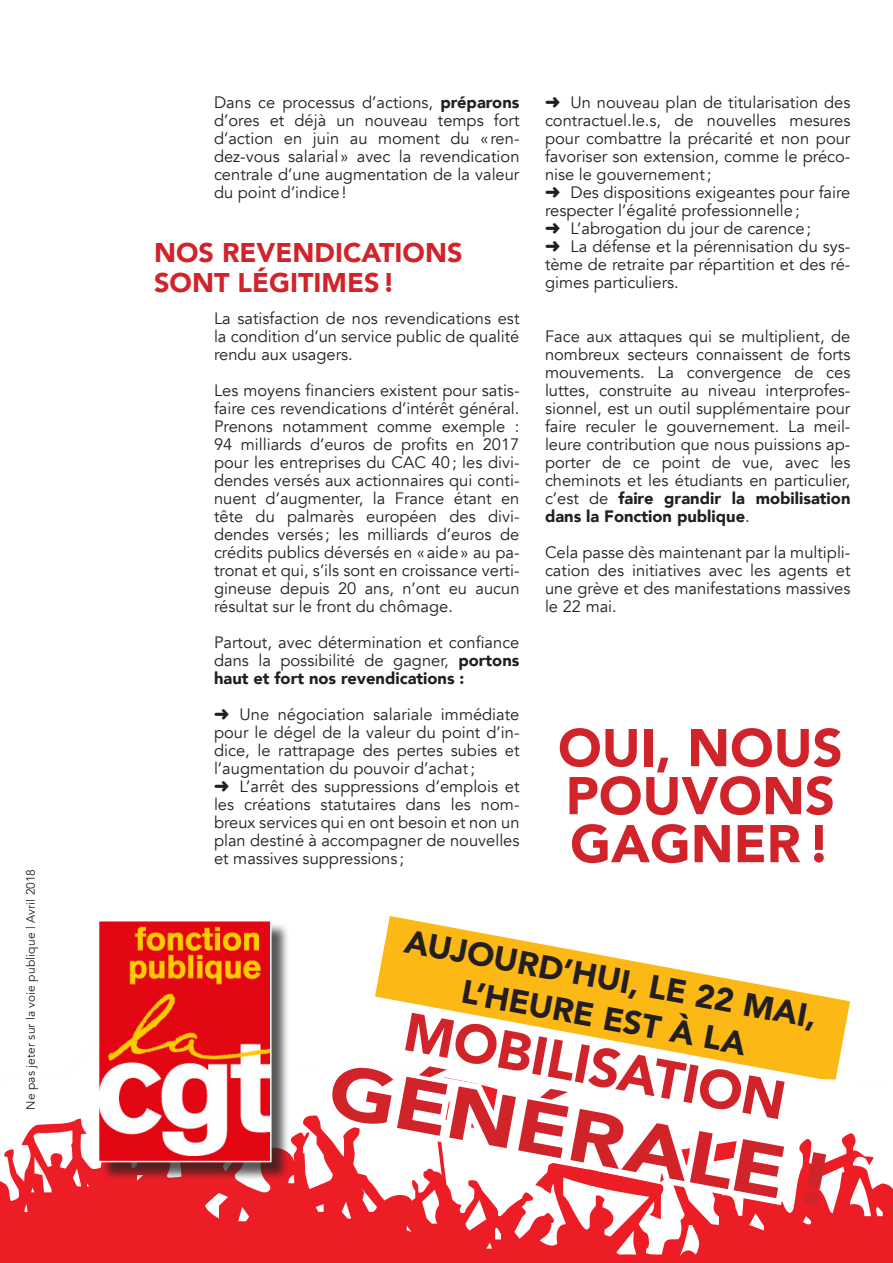
<style>
.page{position:relative;width:893px;height:1263px;background:#fff}
.page>*{position:absolute;margin:0;border:0;box-sizing:border-box;transform-origin:0 0}
.t1{font:900 73.5px "Avenir";color:#d1232a;scale:1.18 1}
.t2{font:900 53.55px "Avenir";color:#d1232a}
.t3{font:900 52.5px/48px "Avenir";color:#d1232a}
.t4{font:900 32.85px "Avenir";color:#231f20}
.t5{font:900 27px "Avenir";color:#d1232a}
.t6{font:16.5px/18px "Avenir";color:#231f20;text-align:justify}
.t7{font:12px "Avenir";letter-spacing:.015em;color:#231f20}
.s1{font-weight:900}
</style>
<div class="page">
<svg style="left:375px;top:916px;width:475px;height:111px;fill:#fcb814"></svg>
<svg style="left:0;top:1027px;width:893px;height:236px"></svg>
<svg style="left:316px;top:1011px;width:528px;height:246px"></svg>
<div style="left:100px;top:922px;width:190px;height:259px;background:#231f20;opacity:.75"></div>
<img style="left:101px;top:923px;width:168px;height:236px">
<div style="left:98px;top:920px;width:174px;height:242px;border:2px solid #fff"></div>
<p class="t7" style="left:24px;top:1110px;width:242px;rotate:-90deg">Ne pas jeter sur la voie publique | Avril 2018</p>
<p class="t6" style="left:214px;top:94px;width:307px">Dans ce processus d’actions, <span class="s1">préparons </span>d’ores et déjà un nouveau temps fort d’action en juin au moment du « ren&shy;dez-vous salarial » avec la revendication centrale d’une augmentation de la valeur du point d’indice!</p>
<p class="t5" style="left:154px;top:230px;width:310px">NOS REVENDICATIONS</p>
<p class="t5" style="left:154px;top:260px;width:242px">SONT LÉGITIMES!</p>
<p class="t6" style="left:214px;top:310px;width:307px">La satisfaction de nos revendications est la condition d’un service public de qualité rendu aux usagers.</p>
<p class="t6" style="left:214px;top:382px;width:307px">Les moyens financiers existent pour satis&shy;faire ces revendications d’intérêt général.<br>Prenons notamment comme exemple :<br>94 milliards d’euros de profits en 2017 pour les entreprises du CAC 40; les divi&shy;dendes versés aux actionnaires qui conti&shy;nuent d’augmenter, la France étant en tête du palmarès européen des divi&shy;dendes versés ; les milliards d’euros de crédits publics déversés en «aide» au pa&shy;tronat et qui, s’ils sont en croissance verti&shy;gineuse depuis 20 ans, n’ont eu aucun résultat sur le front du chômage.</p>
<p class="t6" style="left:214px;top:634px;width:307px">Partout, avec détermination et confiance dans la possibilité de gagner, <span class="s1">portons haut et fort nos revendications :</span></p>
<p class="t6" style="left:214px;top:706px;width:307px">➜ Une négociation salariale immédiate pour le dégel de la valeur du point d’in&shy;dice, le rattrapage des pertes subies et l’augmentation du pouvoir d’achat;</p>
<p class="t6" style="left:214px;top:778px;width:307px">➜ L’arrêt des suppressions d’emplois et les créations statutaires dans les nom&shy;breux services qui en ont besoin et non un plan destiné à accompagner de nouvelles et massives suppressions ;</p>
<p class="t6" style="left:545px;top:94px;width:307px">➜ Un nouveau plan de titularisation des contractuel.le.s, de nouvelles mesures pour combattre la précarité et non pour favoriser son extension, comme le préco&shy;nise le gouvernement;</p>
<p class="t6" style="left:545px;top:184px;width:307px">➜ Des dispositions exigeantes pour faire respecter l’égalité professionnelle;</p>
<p class="t6" style="left:545px;top:220px;width:268px">➜ L’abrogation du jour de carence;</p>
<p class="t6" style="left:545px;top:238px;width:307px">➜ La défense et la pérennisation du sys&shy;tème de retraite par répartition et des ré&shy;gimes particuliers.</p>
<p class="t6" style="left:545px;top:328px;width:307px">Face aux attaques qui se multiplient, de nombreux secteurs connaissent de forts mouvements. La convergence de ces luttes, construite au niveau interprofes&shy;sionnel, est un outil supplémentaire pour faire reculer le gouvernement. La meil&shy;leure contribution que nous puissions ap&shy;porter de ce point de vue, avec les cheminots et les étudiants en particulier, c’est de <span class="s1">faire grandir la mobilisation dans la Fonction publique</span>.</p>
<p class="t6" style="left:545px;top:544px;width:307px">Cela passe dès maintenant par la multipli&shy;cation des initiatives avec les agents et une grève et des manifestations massives le 22 mai.</p>
<p class="t3" style="left:558px;top:722px;width:286px">OUI, NOUS<br>POUVONS<br>GAGNER!</p>
<p class="t4" style="left:411px;top:911px;width:420px;rotate:11deg">AUJOURD’HUI, LE 22 MAI,</p>
<p class="t4" style="left:467px;top:962px;width:290px;rotate:11deg">L’HEURE EST À LA</p>
<p class="t2" style="left:412px;top:987px;width:388px;rotate:10deg">MOBILISATION</p>
<p class="t1" style="left:342px;top:1025px;width:436px;rotate:11deg">GÉNÉRALE!</p>
</div>
